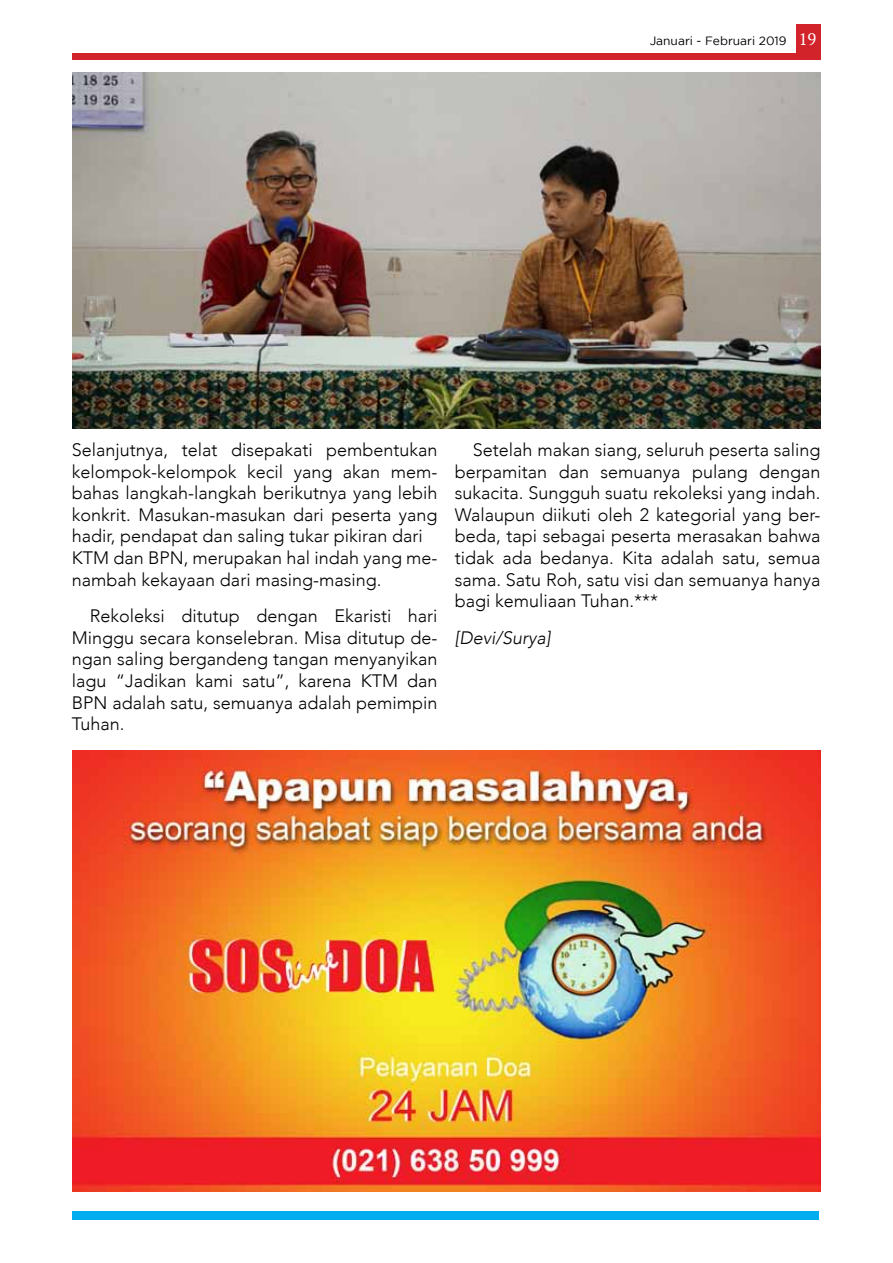
<style>
.page{position:relative;width:893px;height:1263px;background:#fff}
.page>*{position:absolute;margin:0;border:0;box-sizing:border-box;transform-origin:0 0}
.t1{font:300 18px/21.6px "Avenir";color:#000;text-align:justify}
.t2{font:italic 300 18px "Avenir";color:#000}
.t3{font:12px "Gotham";color:#000}
.s1{font-family:"PT Serif";font-size:16.5px;color:#fff}
</style>
<div class="page">
<div style="left:72px;top:1212px;width:747px;height:8px;background:#00aeef"></div>
<div style="left:72px;top:53px;width:749px;height:7px;background:#d2232a"></div>
<div style="left:796px;top:24px;width:25px;height:29px;background:#d2232a"></div>
<img style="left:73px;top:751px;width:747px;height:441px">
<img style="left:73px;top:73px;width:747px;height:356px">
<p class="t3" style="left:650px;top:34px;width:168px">Januari - Februari 2019 <span class="s1">19</span></p>
<p class="t1" style="left:72px;top:439px;width:367px;text-align:left">Selanjutnya, telat disepakati pembentukan kelompok-kelompok kecil yang akan mem&shy;bahas langkah-langkah berikutnya yang lebih konkrit. Masukan-masukan dari peserta yang hadir, pendapat dan saling tukar pikiran dari KTM dan BPN, merupakan hal indah yang me&shy;nambah kekayaan dari masing-masing.</p>
<p class="t1" style="left:72px;top:605px;width:367px;text-indent:18px">Rekoleksi ditutup dengan Ekaristi hari Minggu secara konselebran. Misa ditutup de&shy;ngan saling bergandeng tangan menyanyikan lagu “Jadikan kami satu”, karena KTM dan BPN adalah satu, semuanya adalah pemimpin Tuhan.</p>
<p class="t1" style="left:455px;top:439px;width:367px;text-indent:18px">Setelah makan siang, seluruh peserta saling berpamitan dan semuanya pulang dengan sukacita. Sungguh suatu rekoleksi yang indah.<br>Walaupun diikuti oleh 2 kategorial yang ber&shy;beda, tapi sebagai peserta merasakan bahwa tidak ada bedanya. Kita adalah satu, semua sama. Satu Roh, satu visi dan semuanya hanya bagi kemuliaan Tuhan.***</p>
<p class="t2" style="left:455px;top:627px;width:97px">[Devi/Surya]</p>
</div>
